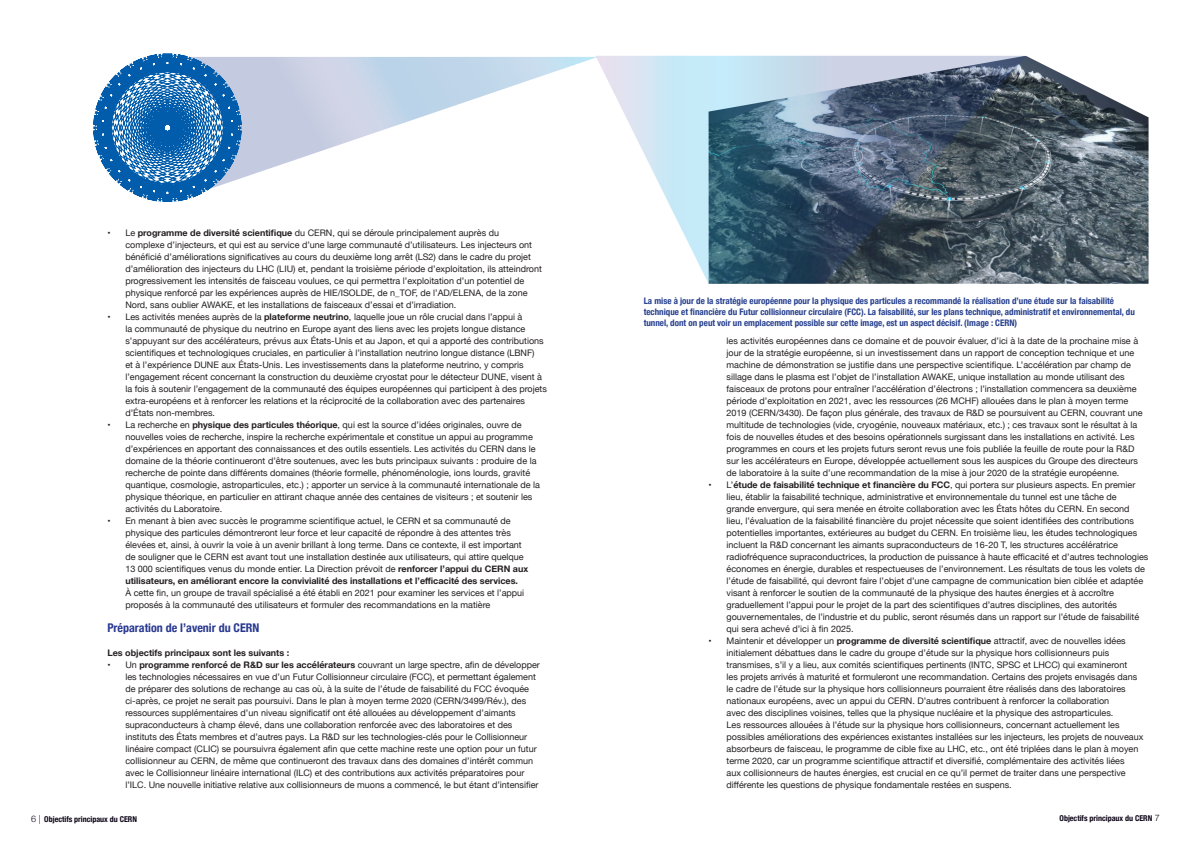
<style>
.page{position:relative;width:1191px;height:842px;background:#fff}
.page>*{position:absolute;margin:0;border:0;box-sizing:border-box;transform-origin:0 0}
.texte{font:700 condensed 12px "Helvetica Neue";color:#283890}
.t1{font:9px/12px "Helvetica Neue";color:#231f20}
.Légendes{font:700 condensed 9px/10.8px "Helvetica Neue";color:#253f8e}
.texte-2{font:700 9px "Helvetica Neue";color:#231f20}
.t2{font:700 condensed 8px "Helvetica Neue";color:#0a0215}
.s1{font-weight:700}
.s2{font-weight:300;font-stretch:normal;font-size:9px}
</style>
<div class="page">
<img style="left:1026px;top:56px;width:122px;height:228px">
<svg style="left:596px;top:56px;width:430px;height:228px;background:#7b8f9d"></svg>
<svg style="left:250px;top:57px;width:348px;height:139px"></svg>
<svg style="left:93px;top:53px;width:157px;height:149px"></svg>
<p class="t1" style="left:125px;top:227px;width:418px;text-indent:-18px">• Le <span class="s1">programme de diversité scientifique</span> du CERN, qui se déroule principalement auprès du<br>complexe d’injecteurs, et qui est au service d’une large communauté d’utilisateurs. Les injecteurs ont bénéficié d’améliorations significatives au cours du deuxième long arrêt (LS2) dans le cadre du projet d’amélioration des injecteurs du LHC (LIU) et, pendant la troisième période d’exploitation, ils atteindront progressivement les intensités de faisceau voulues, ce qui permettra l’exploitation d’un potentiel de physique renforcé par les expériences auprès de HIE/ISOLDE, de n_TOF, de l’AD/ELENA, de la zone Nord, sans oublier AWAKE, et les installations de faisceaux d’essai et d’irradiation.</p>
<p class="t1" style="left:125px;top:311px;width:423px;text-indent:-18px">• Les activités menées auprès de la <span class="s1">plateforme neutrino</span>, laquelle joue un rôle crucial dans l’appui à<br>la communauté de physique du neutrino en Europe ayant des liens avec les projets longue distance s’appuyant sur des accélérateurs, prévus aux États-Unis et au Japon, et qui a apporté des contributions scientifiques et technologiques cruciales, en particulier à l’installation neutrino longue distance (LBNF)<br>et à l’expérience DUNE aux États-Unis. Les investissements dans la plateforme neutrino, y compris l’engagement récent concernant la construction du deuxième cryostat pour le détecteur DUNE, visent à la fois à soutenir l’engagement de la communauté des équipes européennes qui participent à des projets extra-européens et à renforcer les relations et la réciprocité de la collaboration avec des partenaires d’États non-membres.</p>
<p class="t1" style="left:125px;top:419px;width:416px;text-indent:-18px">• La recherche en <span class="s1">physique des particules théorique</span>, qui est la source d’idées originales, ouvre de nouvelles voies de recherche, inspire la recherche expérimentale et constitue un appui au programme d’expériences en apportant des connaissances et des outils essentiels. Les activités du CERN dans le domaine de la théorie continueront d’être soutenues, avec les buts principaux suivants : produire de la recherche de pointe dans différents domaines (théorie formelle, phénoménologie, ions lourds, gravité quantique, cosmologie, astroparticules, etc.) ; apporter un service à la communauté internationale de la physique théorique, en particulier en attirant chaque année des centaines de visiteurs ; et soutenir les activités du Laboratoire.</p>
<p class="t1" style="left:125px;top:515px;width:404px;text-indent:-18px">• En menant à bien avec succès le programme scientifique actuel, le CERN et sa communauté de physique des particules démontreront leur force et leur capacité de répondre à des attentes très élevées et, ainsi, à ouvrir la voie à un avenir brillant à long terme. Dans ce contexte, il est important de souligner que le CERN est avant tout une installation destinée aux utilisateurs, qui attire quelque 13 000 scientifiques venus du monde entier. La Direction prévoit de <span class="s1">renforcer l’appui du CERN aux utilisateurs, en améliorant encore la convivialité des installations et l’efficacité des services.<br></span>À cette fin, un groupe de travail spécialisé a été établi en 2021 pour examiner les services et l’appui proposés à la communauté des utilisateurs et formuler des recommandations en la matière</p>
<p class="texte" style="left:107px;top:618px;width:153px">Préparation de l’avenir du CERN</p>
<p class="texte-2" style="left:107px;top:645px;width:183px">Les objectifs principaux sont les suivants :</p>
<p class="t1" style="left:125px;top:659px;width:416px;text-indent:-18px">• Un <span class="s1">programme renforcé de R&amp;D sur les accélérateurs</span> couvrant un large spectre, afin de développer les technologies nécessaires en vue d’un Futur Collisionneur circulaire (FCC), et permettant également de préparer des solutions de rechange au cas où, à la suite de l’étude de faisabilité du FCC évoquée ci-après, ce projet ne serait pas poursuivi. Dans le plan à moyen terme 2020 (CERN/3499/Rév.), des ressources supplémentaires d’un niveau significatif ont été allouées au développement d’aimants supraconducteurs à champ élevé, dans une collaboration renforcée avec des laboratoires et des instituts des États membres et d’autres pays. La R&amp;D sur les technologies-clés pour le Collisionneur linéaire compact (CLIC) se poursuivra également afin que cette machine reste une option pour un futur collisionneur au CERN, de même que continueront des travaux dans des domaines d’intérêt commun avec le Collisionneur linéaire international (ILC) et des contributions aux activités préparatoires pour l’ILC. Une nouvelle initiative relative aux collisionneurs de muons a commencé, le but étant d’intensifier</p>
<p class="Légendes" style="left:643px;top:295px;width:493px">La mise à jour de la stratégie européenne pour la physique des particules a recommandé la réalisation d’une étude sur la faisabilité technique et financière du Futur collisionneur circulaire (FCC). La faisabilité, sur les plans technique, administratif et environnemental, du tunnel, dont on peut voir un emplacement possible sur cette image, est un aspect décisif. (Image : CERN)</p>
<p class="t1" style="left:726px;top:335px;width:418px">les activités européennes dans ce domaine et de pouvoir évaluer, d’ici à la date de la prochaine mise à jour de la stratégie européenne, si un investissement dans un rapport de conception technique et une machine de démonstration se justifie dans une perspective scientifique. L’accélération par champ de sillage dans le plasma est l’objet de l’installation AWAKE, unique installation au monde utilisant des faisceaux de protons pour entraîner l’accélération d’électrons ; l’installation commencera sa deuxième période d’exploitation en 2021, avec les ressources (26 MCHF) allouées dans le plan à moyen terme 2019 (CERN/3430). De façon plus générale, des travaux de R&amp;D se poursuivent au CERN, couvrant une multitude de technologies (vide, cryogénie, nouveaux matériaux, etc.) ; ces travaux sont le résultat à la fois de nouvelles études et des besoins opérationnels surgissant dans les installations en activité. Les programmes en cours et les projets futurs seront revus une fois publiée la feuille de route pour la R&amp;D sur les accélérateurs en Europe, développée actuellement sous les auspices du Groupe des directeurs de laboratoire à la suite d’une recommandation de la mise à jour 2020 de la stratégie européenne.</p>
<p class="t1" style="left:726px;top:479px;width:423px;text-indent:-18px">• L’<span class="s1">étude de faisabilité technique et financière du FCC</span>, qui portera sur plusieurs aspects. En premier lieu, établir la faisabilité technique, administrative et environnementale du tunnel est une tâche de<br>grande envergure, qui sera menée en étroite collaboration avec les États hôtes du CERN. En second<br>lieu, l’évaluation de la faisabilité financière du projet nécessite que soient identifiées des contributions potentielles importantes, extérieures au budget du CERN. En troisième lieu, les études technologiques incluent la R&amp;D concernant les aimants supraconducteurs de 16-20 T, les structures accélératrice radiofréquence supraconductrices, la production de puissance à haute efficacité et d’autres technologies économes en énergie, durables et respectueuses de l’environnement. Les résultats de tous les volets de l’étude de faisabilité, qui devront faire l’objet d’une campagne de communication bien ciblée et adaptée visant à renforcer le soutien de la communauté de la physique des hautes énergies et à accroître graduellement l’appui pour le projet de la part des scientifiques d’autres disciplines, des autorités gouvernementales, de l’industrie et du public, seront résumés dans un rapport sur l’étude de faisabilité qui sera achevé d’ici à fin 2025.</p>
<p class="t1" style="left:726px;top:635px;width:418px;text-indent:-18px">• Maintenir et développer un <span class="s1">programme de diversité scientifique</span> attractif, avec de nouvelles idées initialement débattues dans le cadre du groupe d’étude sur la physique hors collisionneurs puis transmises, s’il y a lieu, aux comités scientifiques pertinents (INTC, SPSC et LHCC) qui examineront<br>les projets arrivés à maturité et formuleront une recommandation. Certains des projets envisagés dans le cadre de l’étude sur la physique hors collisionneurs pourraient être réalisés dans des laboratoires nationaux européens, avec un appui du CERN. D’autres contribuent à renforcer la collaboration<br>avec des disciplines voisines, telles que la physique nucléaire et la physique des astroparticules.<br>Les ressources allouées à l’étude sur la physique hors collisionneurs, concernant actuellement les possibles améliorations des expériences existantes installées sur les injecteurs, les projets de nouveaux absorbeurs de faisceau, le programme de cible fixe au LHC, etc., ont été triplées dans le plan à moyen terme 2020, car un programme scientifique attractif et diversifié, complémentaire des activités liées<br>aux collisionneurs de hautes énergies, est crucial en ce qu’il permet de traiter dans une perspective différente les questions de physique fondamentale restées en suspens.</p>
<p class="t2" style="left:31px;top:812px;width:107px"><span class="s2">6 |</span> Objectifs principaux du CERN</p>
<p class="t2" style="left:1059px;top:812px;width:102px">Objectifs principaux du CERN <span class="s2">7</span></p>
</div>
